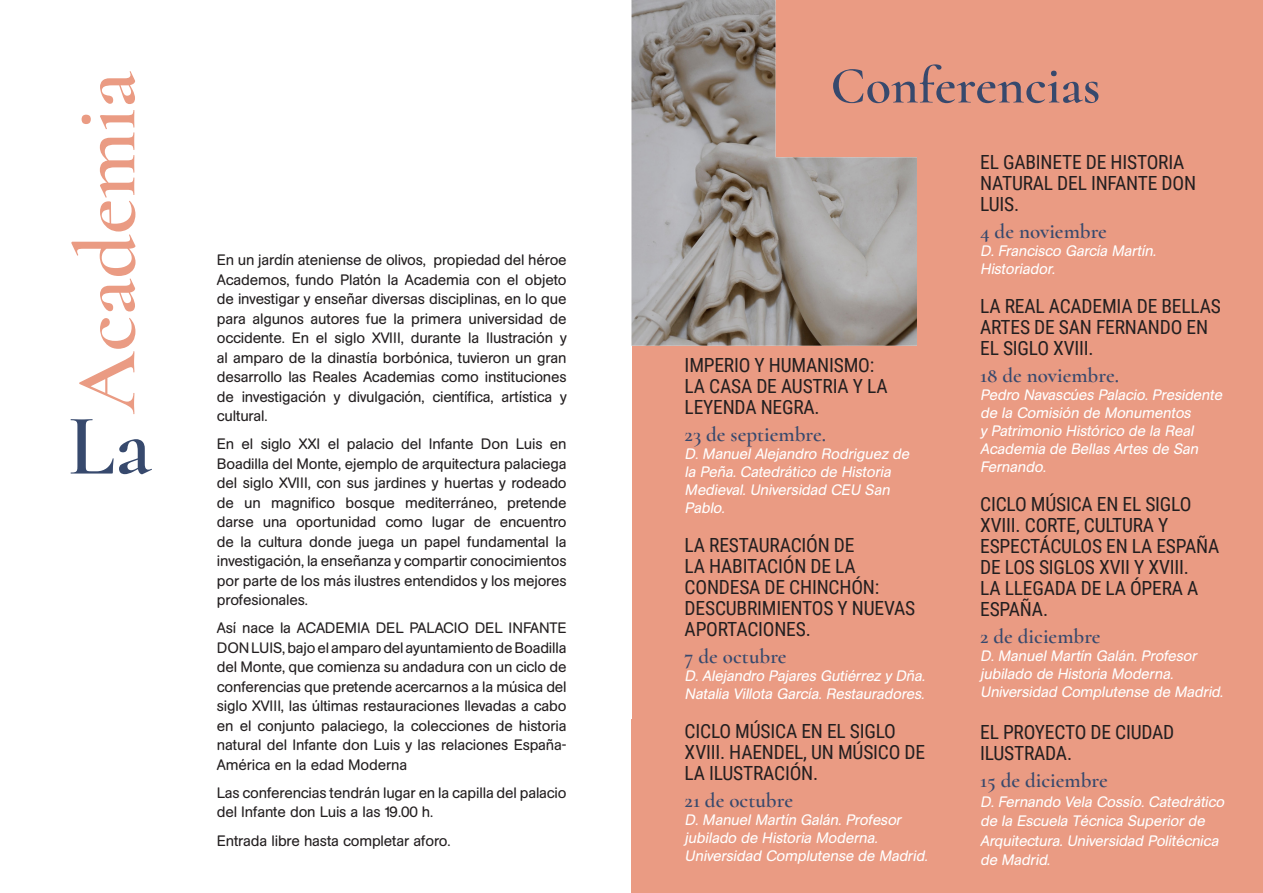
<style>
.page{position:relative;width:1263px;height:893px;background:#fff}
.page>*{position:absolute;margin:0;border:0;box-sizing:border-box;transform-origin:0 0}
.t1{font:600 87px "Cormorant";color:#ea9b83}
.t2{font:600 87px "Cormorant";color:#37496d}
.t3{font:600 52.5px "Cormorant";color:#37496d}
.t4{font:600 21px "Cormorant";color:#37496d}
.t5{font:19.5px/21px "Roboto Condensed";letter-spacing:-.01em;color:#231f20}
.t6{font:15px/19.5px "AG Book Rounded";letter-spacing:-.01em;color:#231f20;text-align:justify}
.t7{font:italic 15px/18px "AG Book Rounded";letter-spacing:-.01em;color:#fff}
</style>
<div class="page">
<div style="left:631px;top:0;width:632px;height:893px;background:#ea9b83"></div>
<img style="left:631px;top:0;width:286px;height:346px">
<p class="t1" style="left:53px;top:414px;width:344px;rotate:-90deg">Academia</p>
<p class="t2" style="left:68px;top:392px;width:85px">La</p>
<p class="t6" style="left:217px;top:251px;width:351px">En un jardín ateniense de olivos, propiedad del héroe Academos, fundo Platón la Academia con el objeto de investigar y enseñar diversas disciplinas, en lo que para algunos autores fue la primera universidad de occidente. En el siglo XVIII, durante la Ilustración y al amparo de la dinastía borbónica, tuvieron un gran desarrollo las Reales Academias como instituciones de investigación y divulgación, científica, artística y cultural.</p>
<p class="t6" style="left:217px;top:435px;width:351px">En el siglo XXI el palacio del Infante Don Luis en Boadilla del Monte, ejemplo de arquitectura palaciega del siglo XVIII, con sus jardines y huertas y rodeado de un magnifico bosque mediterráneo, pretende darse una oportunidad como lugar de encuentro de la cultura donde juega un papel fundamental la investigación, la enseñanza y compartir conocimientos por parte de los más ilustres entendidos y los mejores profesionales.</p>
<p class="t6" style="left:217px;top:619px;width:351px">Así nace la ACADEMIA DEL PALACIO DEL INFANTE DON LUIS, bajo el amparo del ayuntamiento de Boadilla del Monte, que comienza su andadura con un ciclo de conferencias que pretende acercarnos a la música del siglo XVIII, las últimas restauraciones llevadas a cabo en el conjunto palaciego, la colecciones de historia natural del Infante don Luis y las relaciones España-América en la edad Moderna</p>
<p class="t6" style="left:217px;top:783px;width:351px">Las conferencias tendrán lugar en la capilla del palacio del Infante don Luis a las 19.00 h.</p>
<p class="t6" style="left:217px;top:831px;width:235px">Entrada libre hasta completar aforo.</p>
<p class="t3" style="left:830px;top:54px;width:271px">Conferencias</p>
<p class="t5" style="left:685px;top:354px;width:204px">IMPERIO Y HUMANISMO:<br>LA CASA DE AUSTRIA Y LA<br>LEYENDA NEGRA.</p>
<p class="t4" style="left:685px;top:421px;width:143px">23 de septiembre.</p>
<p class="t7" style="left:685px;top:445px;width:229px">D. Manuel Alejandro Rodriguez de la Peña. Catedrático de Historia<br>Medieval. Universidad CEU San<br>Pablo.</p>
<p class="t5" style="left:685px;top:534px;width:232px">LA RESTAURACIÓN DE<br>LA HABITACIÓN DE LA<br>CONDESA DE CHINCHÓN:<br>DESCUBRIMIENTOS Y NUEVAS<br>APORTACIONES.</p>
<p class="t4" style="left:685px;top:643px;width:104px">7 de octubre</p>
<p class="t7" style="left:685px;top:667px;width:245px">D. Alejandro Pajares Gutiérrez y Dña.<br>Natalia Villota García. Restauradores.</p>
<p class="t5" style="left:685px;top:720px;width:242px">CICLO MÚSICA EN EL SIGLO<br>XVIII. HAENDEL, UN MÚSICO DE<br>LA ILUSTRACIÓN.</p>
<p class="t4" style="left:685px;top:787px;width:110px">21 de octubre</p>
<p class="t7" style="left:685px;top:811px;width:247px">D. Manuel Martín Galán. Profesor jubilado de Historia Moderna.<br>Universidad Complutense de Madrid.</p>
<p class="t5" style="left:980px;top:151px;width:217px">EL GABINETE DE HISTORIA<br>NATURAL DEL INFANTE DON<br>LUIS.</p>
<p class="t4" style="left:980px;top:218px;width:128px">4 de noviembre</p>
<p class="t7" style="left:980px;top:242px;width:180px">D. Francisco García Martín.<br>Historiador.</p>
<p class="t5" style="left:980px;top:295px;width:242px">LA REAL ACADEMIA DE BELLAS<br>ARTES DE SAN FERNANDO EN<br>EL SIGLO XVIII.</p>
<p class="t4" style="left:980px;top:362px;width:140px">18 de noviembre.</p>
<p class="t7" style="left:980px;top:386px;width:246px">Pedro Navascúes Palacio. Presidente de la Comisión de Monumentos<br>y Patrimonio Histórico de la Real<br>Academia de Bellas Artes de San<br>Fernando.</p>
<p class="t5" style="left:980px;top:493px;width:241px">CICLO MÚSICA EN EL SIGLO<br>XVIII. CORTE, CULTURA Y<br>ESPECTÁCULOS EN LA ESPAÑA<br>DE LOS SIGLOS XVII Y XVIII.<br>LA LLEGADA DE LA ÓPERA A<br>ESPAÑA.</p>
<p class="t4" style="left:980px;top:623px;width:122px">2 de diciembre</p>
<p class="t7" style="left:980px;top:647px;width:247px">D. Manuel Martín Galán. Profesor jubilado de Historia Moderna.<br>Universidad Complutense de Madrid.</p>
<p class="t5" style="left:980px;top:721px;width:196px">EL PROYECTO DE CIUDAD<br>ILUSTRADA.</p>
<p class="t4" style="left:980px;top:767px;width:129px">15 de diciembre</p>
<p class="t7" style="left:980px;top:792px;width:249px;line-height:19.5px">D. Fernando Vela Cossío. Catedrático de la Escuela Técnica Superior de<br>Arquitectura. Universidad Politécnica de Madrid.</p>
</div>
